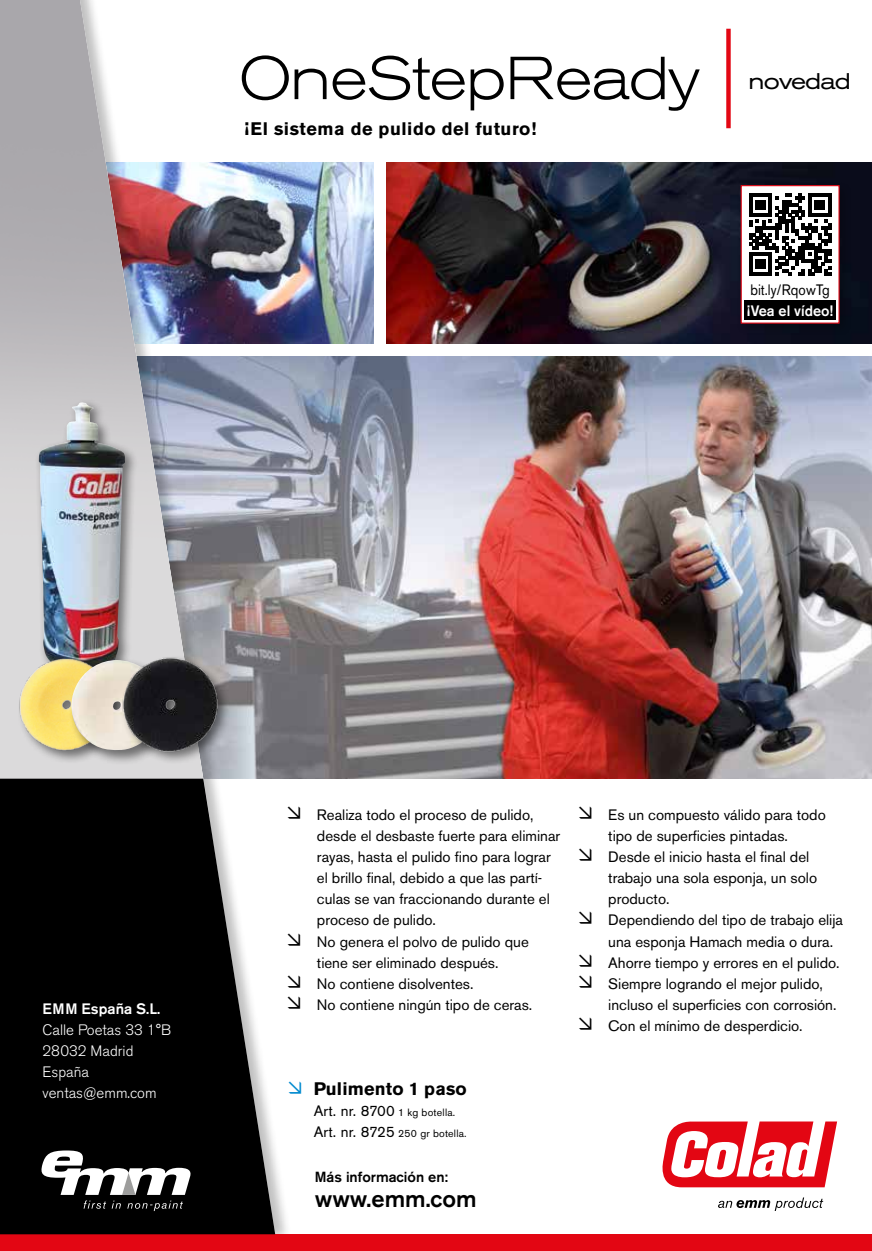
<style>
.page{position:relative;width:872px;height:1251px;background:#fff}
.page>*{position:absolute;margin:0;border:0;box-sizing:border-box;transform-origin:0 0}
.t1{font:300 expanded 60px "Akzidenz Grotesk BE";letter-spacing:-.01em;color:#000;scale:.94 1}
.t2{font:500 23.4px "Akzidenz Grotesk BE";color:#000}
.t3{font:expanded 22.5px "Akzidenz Grotesk BE";letter-spacing:-.04em;color:#000}
.t4{font:700 18px "Akzidenz Grotesk BE";letter-spacing:.03em;color:#000}
.t5{font:700 18px "Akzidenz Grotesk BE";letter-spacing:.01em;color:#000}
.t6{font:15px/21px "Akzidenz Grotesk BE";color:#000}
.t7{font:300 15px/21px "Akzidenz Grotesk BE";color:#fff}
.t8{font:15px "Akzidenz Grotesk BE";color:#000;scale:.9 1}
.t9{font:500 15px "Akzidenz Grotesk BE";color:#fff}
.t10{font:500 15px "Akzidenz Grotesk BE";color:#fff;scale:.96 1}
.t11{font:500 14.55px "Akzidenz Grotesk BE";color:#000}
.t12{font:10.5px "Akzidenz Grotesk BE";letter-spacing:.02em;color:#000}
.s1{font-size:10.5px}
.s2{font-size:15px}
</style>
<div class="page">
<img style="left:386px;top:162px;width:486px;height:181px">
<img style="left:292px;top:356px;width:580px;height:422px">
<img style="left:292px;top:162px;width:81px;height:181px">
<div style="left:0;top:0;width:292px;height:1242px;background:#000;opacity:.25"></div>
<img style="left:209px;top:0;width:66px;height:778px">
<div style="left:0;top:1233px;width:872px;height:17px;background:#e30613"></div>
<svg style="left:726px;top:29px;width:4px;height:99px"></svg>
<img style="left:0;top:0;width:209px;height:778px">
<div style="left:736px;top:181px;width:116px;height:155px;background:#000;opacity:.25"></div>
<div style="left:740px;top:185px;width:99px;height:138px;background:#fff;border:1px solid #e30613"></div>
<svg style="left:718px;top:1197px;width:105px;height:13px"></svg>
<svg style="left:662px;top:1121px;width:175px;height:65px"></svg>
<div style="left:34px;top:398px;width:104px;height:288px;background:#000;opacity:.5"></div>
<img style="left:39px;top:402px;width:86px;height:244px">
<img style="left:0;top:645px;width:121px;height:117px">
<div style="left:69px;top:657px;width:108px;height:108px;background:#000;opacity:.5"></div>
<img style="left:63px;top:660px;width:37px;height:90px">
<div style="left:120px;top:654px;width:111px;height:111px;background:#000;opacity:.5"></div>
<img style="left:100px;top:646px;width:124px;height:117px">
<svg style="left:0;top:778px;width:275px;height:455px;fill:#000"></svg>
<svg style="left:41px;top:1150px;width:149px;height:44px"></svg>
<svg style="left:84px;top:1200px;width:22px;height:8px"></svg>
<svg style="left:112px;top:1200px;width:9px;height:8px"></svg>
<svg style="left:127px;top:1200px;width:56px;height:10px"></svg>
<div style="left:744px;top:301px;width:92px;height:19px;background:#000"></div>
<svg style="left:749px;top:193px;width:82px;height:83px"></svg>
<svg style="left:289px;top:1081px;width:3px;height:12px"></svg>
<h1 class="t1" style="left:239px;top:44px;width:491px">OneStepReady</h1>
<p class="t4" style="left:245px;top:118px;width:293px">¡El sistema de pulido del futuro!</p>
<h3 class="t3" style="left:748px;top:68px;width:104px">novedad</h3>
<p class="t8" style="left:750px;top:280px;width:89px">bit.ly/RqowTg</p>
<p class="t10" style="left:747px;top:301px;width:91px">¡Vea el vídeo!</p>
<p class="t9" style="left:43px;top:999px;width:119px">EMM España S.L.</p>
<p class="t7" style="left:43px;top:1019px;width:130px">Calle Poetas 33 1°B<br>28032 Madrid<br>España ventas@emm.com</p>
<p class="t6" style="left:317px;top:804px;width:245px;text-indent:-31px">➢ Realiza todo el proceso de pulido, desde el desbaste fuerte para eliminar rayas, hasta el pulido fino para lograr el brillo final, debido a que las partí&shy;culas se van fraccionando durante el proceso de pulido.</p>
<p class="t6" style="left:286px;top:930px;width:244px;text-align:center">➢ No genera el polvo de pulido que tiene ser eliminado después.</p>
<p class="t6" style="left:286px;top:972px;width:189px">➢ No contiene disolventes.</p>
<p class="t6" style="left:286px;top:993px;width:248px">➢ No contiene ningún tipo de ceras.</p>
<p class="t6" style="left:577px;top:804px;width:250px;text-align:center">➢ Es un compuesto válido para todo tipo de superficies pintadas.</p>
<p class="t6" style="left:608px;top:846px;width:210px;text-indent:-31px">➢ Desde el inicio hasta el final del trabajo una sola esponja, un solo producto.</p>
<p class="t6" style="left:608px;top:909px;width:236px;text-indent:-31px">➢ Dependiendo del tipo de trabajo elija una esponja Hamach media o dura.</p>
<p class="t6" style="left:577px;top:951px;width:264px">➢ Ahorre tiempo y errores en el pulido.</p>
<p class="t6" style="left:608px;top:972px;width:230px;text-indent:-31px">➢ Siempre logrando el mejor pulido, incluso el superficies con corrosión.</p>
<p class="t6" style="left:577px;top:1014px;width:227px">➢ Con el mínimo de desperdicio.</p>
<p class="t5" style="left:314px;top:1078px;width:155px">Pulimento 1 paso</p>
<p class="t6" style="left:314px;top:1100px;width:143px">Art. nr. 8700 <span class="s1">1 kg botella.</span></p>
<p class="t12" style="left:314px;top:1127px;width:154px"><span class="s2">Art. nr. 8725</span> 250 gr botella.</p>
<p class="t11" style="left:315px;top:1167px;width:135px">Más información en:</p>
<h2 class="t2" style="left:315px;top:1183px;width:163px">www.emm.com</h2>
</div>
